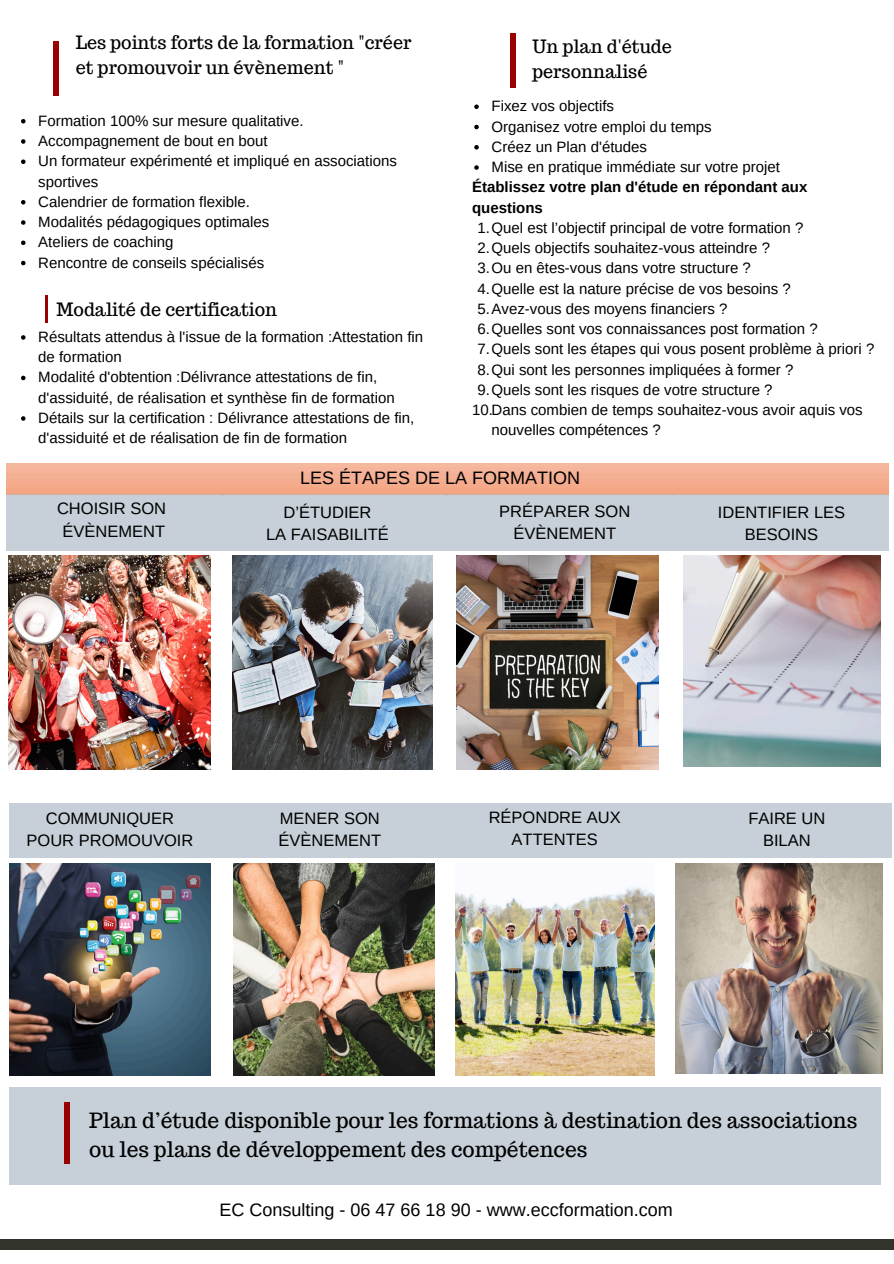
<style>
.page{position:relative;width:894px;height:1264px;background:#fff}
.page>*{position:absolute;margin:0;border:0;box-sizing:border-box;transform-origin:0 0}
.t1{font:21px/29.2px "Trocchi";color:#000}
.t2{font:18px/24.8px "Trocchi";color:#000}
.t3{font:18px "Arimo";color:#000}
.t4{font:16.5px/22.5px "Arimo";color:#000;text-align:center}
.t5{font:15px/20.2px "Arimo";color:#000}
.t6{font:700 15px/20.2px "Arimo";color:#000}
</style>
<div class="page">
<div style="left:0;top:1239px;width:893px;height:10px;background:#32332a"></div>
<div style="left:54px;top:41px;width:5px;height:54px;background:#990001"></div>
<div style="left:510px;top:33px;width:5px;height:54px;background:#990001"></div>
<div style="left:6px;top:496px;width:882px;height:54px;background:#c7d0d8"></div>
<div style="left:10px;top:1086px;width:870px;height:98px;background:#c7d0d8"></div>
<div style="left:64px;top:1101px;width:6px;height:62px;background:#990001"></div>
<img style="left:9px;top:555px;width:201px;height:214px">
<img style="left:232px;top:555px;width:200px;height:214px">
<img style="left:456px;top:555px;width:202px;height:214px">
<img style="left:10px;top:863px;width:200px;height:212px">
<img style="left:234px;top:863px;width:200px;height:212px">
<img style="left:455px;top:886px;width:198px;height:189px">
<img style="left:675px;top:863px;width:207px;height:210px">
<img style="left:683px;top:555px;width:196px;height:211px">
<hr style="left:46px;top:296px;width:2px;height:27px;background:#990001">
<div style="left:10px;top:803px;width:881px;height:55px;background:#c7d0d8"></div>
<svg style="left:474px;top:104px;width:4px;height:5px"></svg>
<svg style="left:474px;top:125px;width:4px;height:4px"></svg>
<svg style="left:474px;top:145px;width:4px;height:4px"></svg>
<svg style="left:474px;top:165px;width:4px;height:5px"></svg>
<svg style="left:21px;top:119px;width:5px;height:4px"></svg>
<svg style="left:21px;top:139px;width:5px;height:5px"></svg>
<svg style="left:21px;top:159px;width:5px;height:5px"></svg>
<svg style="left:21px;top:200px;width:5px;height:4px"></svg>
<svg style="left:21px;top:220px;width:5px;height:5px"></svg>
<svg style="left:21px;top:240px;width:5px;height:5px"></svg>
<svg style="left:21px;top:261px;width:5px;height:4px"></svg>
<svg style="left:21px;top:335px;width:5px;height:5px"></svg>
<svg style="left:21px;top:376px;width:5px;height:4px"></svg>
<svg style="left:21px;top:416px;width:5px;height:5px"></svg>
<h3 class="t2" style="left:76px;top:30px;width:337px">Les points forts de la formation "créer et promouvoir un évènement "</h3>
<h3 class="t2" style="left:532px;top:34px;width:141px">Un plan d'étude personnalisé</h3>
<p class="t5" style="left:38px;top:110px;width:267px">Formation 100% sur mesure qualitative.</p>
<p class="t5" style="left:38px;top:131px;width:231px">Accompagnement de bout en bout</p>
<p class="t5" style="left:38px;top:151px;width:360px">Un formateur expérimenté et impliqué en associations sportives</p>
<p class="t5" style="left:38px;top:191px;width:213px">Calendrier de formation flexible.</p>
<p class="t5" style="left:38px;top:212px;width:232px">Modalités pédagogiques optimales</p>
<h3 class="t5" style="left:38px;top:232px;width:137px">Ateliers de coaching</h3>
<h3 class="t5" style="left:38px;top:252px;width:227px">Rencontre de conseils spécialisés</h3>
<p class="t2" style="left:56px;top:297px;width:222px">Modalité de certification</p>
<h3 class="t5" style="left:38px;top:326px;width:386px">Résultats attendus à l'issue de la formation :Attestation fin de formation</h3>
<h3 class="t5" style="left:38px;top:367px;width:358px">Modalité d'obtention :Délivrance attestations de fin, d'assiduité, de réalisation et synthèse fin de formation</h3>
<h3 class="t5" style="left:38px;top:407px;width:377px">Détails sur la certification : Délivrance attestations de fin, d'assiduité et de réalisation de fin de formation</h3>
<p class="t5" style="left:491px;top:96px;width:124px">Fixez vos objectifs</p>
<p class="t5" style="left:491px;top:116px;width:222px">Organisez votre emploi du temps</p>
<p class="t5" style="left:491px;top:136px;width:157px">Créez un Plan d'études</p>
<h4 class="t5" style="left:491px;top:157px;width:290px">Mise en pratique immédiate sur votre projet</h4>
<p class="t6" style="left:472px;top:177px;width:337px">Établissez votre plan d'étude en répondant aux questions</p>
<p class="t5" style="left:477px;top:217px;width:327px">1.Quel est l’objectif principal de votre formation ?</p>
<p class="t5" style="left:477px;top:238px;width:294px">2.Quels objectifs souhaitez-vous atteindre ?</p>
<p class="t5" style="left:477px;top:258px;width:275px">3.Ou en êtes-vous dans votre structure ?</p>
<h5 class="t5" style="left:477px;top:278px;width:315px">4.Quelle est la nature précise de vos besoins ?</h5>
<p class="t5" style="left:477px;top:298px;width:251px">5.Avez-vous des moyens financiers ?</p>
<p class="t5" style="left:477px;top:319px;width:341px">6.Quelles sont vos connaissances post formation ?</p>
<p class="t5" style="left:477px;top:339px;width:398px">7.Quels sont les étapes qui vous posent problème à priori ?</p>
<p class="t5" style="left:477px;top:359px;width:317px">8.Qui sont les personnes impliquées à former ?</p>
<p class="t5" style="left:477px;top:379px;width:296px">9.Quels sont les risques de votre structure ?</p>
<p class="t5" style="left:491px;top:400px;width:372px;text-indent:-19px">10.Dans combien de temps souhaitez-vous avoir aquis vos nouvelles compétences ?</p>
<h3 class="t3" style="left:300px;top:467px;width:281px">LES ÉTAPES DE LA FORMATION</h3>
<p class="t4" style="left:57px;top:497px;width:111px">CHOISIR SON<br>ÉVÈNEMENT</p>
<p class="t4" style="left:499px;top:499px;width:133px">PRÉPARER SON<br>ÉVÈNEMENT</p>
<p class="t4" style="left:266px;top:501px;width:124px">D’ÉTUDIER<br>LA FAISABILITÉ</p>
<p class="t4" style="left:717px;top:501px;width:129px">IDENTIFIER LES<br>BESOINS</p>
<p class="t4" style="left:27px;top:806px;width:168px">COMMUNIQUER<br>POUR PROMOUVOIR</p>
<p class="t4" style="left:278px;top:806px;width:104px;text-align:left">MENER SON<br>ÉVÈNEMENT</p>
<p class="t4" style="left:488px;top:805px;width:133px">RÉPONDRE AUX<br>ATTENTES</p>
<h3 class="t4" style="left:748px;top:806px;width:78px">FAIRE UN<br>BILAN</h3>
<p class="t1" style="left:89px;top:1105px;width:769px">Plan d’étude disponible pour les formations à destination des associations ou les plans de développement des compétences</p>
<p class="t3" style="left:219px;top:1199px;width:454px">EC Consulting - 06 47 66 18 90 - www.eccformation.com</p>
</div>
